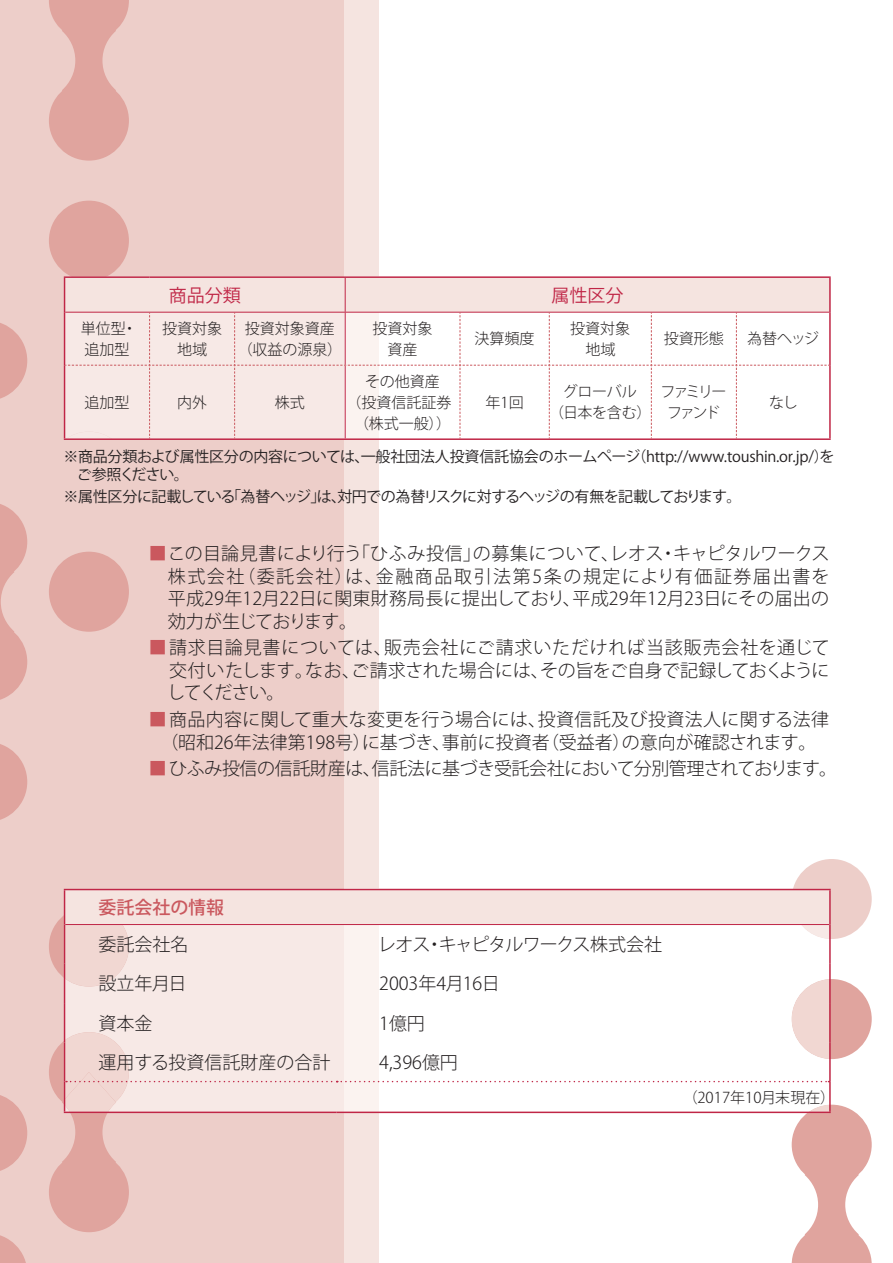
<style>
.page{position:relative;width:893px;height:1263px;background:#fff}
.page>*{position:absolute;margin:0;border:0;box-sizing:border-box;transform-origin:0 0}
.t1{font:18px/22.5px "Koz Go Pro Light 90 pv RKSJ H";color:#231f20;text-align:justify}
.t2{font:18px "Koz Go Pro Light 90 pv RKSJ H";letter-spacing:-.02em;color:#231f20}
.t3{font:18px "Koz Go Pro Light 90 pv RKSJ H";letter-spacing:-.05em;color:#231f20}
.t4{font:18px "Koz Go Pro Regular 90 pv RKSJ H";color:#c02646}
.t5{font:18px "Koz Go Pro Medium 90 pv RKSJ H";color:#ca585e}
.t6{font:15px/21px "Koz Go Pro Light 90 pv RKSJ H";color:#231f20;text-align:center}
.t7{font:15px/18px "Koz Go Pro Regular 90 pv RKSJ H";letter-spacing:-.02em;color:#231f20}
.t8{font:15px "Koz Go Pro Regular 90 pv RKSJ H";letter-spacing:-.06em;color:#231f20}
.t9{font:15px/21px "Koz Go Pro Light 90 pv RKSJ H";letter-spacing:-.02em;color:#231f20;text-align:center}
.t10{font:15px/21px "Koz Go Pro Light 90 pv RKSJ H";letter-spacing:-.15em;color:#231f20;text-align:center}
.s1{color:#ca585e}
</style>
<div class="page">
<div style="left:0;top:0;width:344px;height:1263px;background:#edcec9"></div>
<div style="left:49px;top:552px;width:80px;height:80px;background:#e0a49e;border-radius:50%"></div>
<div style="left:49px;top:906px;width:80px;height:80px;background:#e0a49e;border-radius:50%"></div>
<div style="left:792px;top:859px;width:80px;height:80px;background:#edcec9;border-radius:50%"></div>
<div style="left:49px;top:201px;width:80px;height:80px;background:#e0a49e;border-radius:50%"></div>
<div style="left:49px;top:81px;width:80px;height:80px;background:#e0a49e;border-radius:50%"></div>
<svg style="left:49px;top:0;width:80px;height:117px"></svg>
<div style="left:49px;top:1152px;width:80px;height:80px;background:#e0a49e;border-radius:50%"></div>
<div style="left:49px;top:1032px;width:80px;height:80px;background:#e0a49e;border-radius:50%"></div>
<div style="left:344px;top:0;width:34px;height:1263px;background:#f5e4e0"></div>
<hr style="left:150px;top:276px;width:681px;height:2px;background:#c02646">
<hr style="left:829px;top:278px;width:2px;height:34px;background:#c02646">
<hr style="left:829px;top:312px;width:2px;height:53px;background:#c02646">
<hr style="left:829px;top:365px;width:2px;height:73px;background:#c02646">
<hr style="left:64px;top:438px;width:767px;height:2px;background:#c02646">
<svg style="left:64px;top:276px;width:766px;height:163px"></svg>
<svg style="left:62px;top:889px;width:810px;height:374px"></svg>
<hr style="left:829px;top:1081px;width:2px;height:30px;background:#c02646">
<hr style="left:337px;top:1111px;width:494px;height:2px;background:#c02646">
<svg style="left:0;top:323px;width:27px;height:76px"></svg>
<svg style="left:0;top:1095px;width:27px;height:76px"></svg>
<svg style="left:0;top:744px;width:27px;height:76px"></svg>
<svg style="left:0;top:504px;width:27px;height:196px"></svg>
<svg style="left:0;top:1235px;width:26px;height:28px"></svg>
<p class="t4" style="left:169px;top:288px;width:74px">商品分類</p>
<p class="t4" style="left:552px;top:288px;width:74px">属性区分</p>
<p class="t6" style="left:81px;top:320px;width:58px;text-align:left">単位型・追加型</p>
<p class="t6" style="left:162px;top:320px;width:61px">投資対象地域</p>
<p class="t6" style="left:238px;top:320px;width:106px">投資対象資産（収益の源泉）</p>
<p class="t6" style="left:373px;top:320px;width:61px">投資対象資産</p>
<p class="t6" style="left:475px;top:330px;width:61px">決算頻度</p>
<p class="t6" style="left:570px;top:320px;width:61px">投資対象地域</p>
<p class="t6" style="left:664px;top:330px;width:61px">投資形態</p>
<p class="t6" style="left:747px;top:330px;width:73px">為替ヘッジ</p>
<p class="t6" style="left:85px;top:394px;width:47px">追加型</p>
<p class="t6" style="left:177px;top:394px;width:31px">内外</p>
<p class="t6" style="left:275px;top:394px;width:31px">株式</p>
<p class="t6" style="left:347px;top:373px;width:106px">その他資産<br>（投資信託証券（株式一般））</p>
<p class="t6" style="left:486px;top:394px;width:40px">年1回</p>
<p class="t9" style="left:549px;top:383px;width:104px">グローバル<br>（日本を含む）</p>
<p class="t10" style="left:661px;top:383px;width:67px">ファミリーファンド</p>
<p class="t6" style="left:769px;top:394px;width:30px">なし</p>
<p class="t7" style="left:77px;top:449px;width:759px;text-indent:-13px">※ 商品分類および属性区分の内容については、一般社団法人投資信託協会のホームページ（http://www.toushin.or.jp/）をご参照ください。</p>
<p class="t8" style="left:63px;top:491px;width:679px">※属性区分に記載している「為替ヘッジ」は、対円での為替リスクに対するヘッジの有無を記載しております。</p>
<p class="t1" style="left:168px;top:545px;width:663px;text-indent:-19px"><span class="s1">■</span> この目論見書により行う「ひふみ投信」の募集について、レオス・キャピタルワークス株式会社（委託会社）は、金融商品取引法第5条の規定により有価証券届出書を平成29年12月22日に関東財務局長に提出しており、平成29年12月23日にその届出の効力が生じております。</p>
<p class="t1" style="left:167px;top:639px;width:664px;text-indent:-18px"><span class="s1">■</span> 請求目論見書については、販売会社にご請求いただければ当該販売会社を通じて交付いたします。なお、ご請求された場合には、その旨をご自身で記録しておくようにしてください。</p>
<p class="t1" style="left:149px;top:711px;width:682px;text-align:center"><span class="s1">■</span> 商品内容に関して重大な変更を行う場合には、投資信託及び投資法人に関する法律（昭和26年法律第198号）に基づき、事前に投資者（受益者）の意向が確認されます。</p>
<p class="t2" style="left:149px;top:762px;width:690px"><span class="s1">■</span> ひふみ投信の信託財産は、信託法に基づき受託会社において分別管理されております。</p>
<p class="t5" style="left:99px;top:900px;width:127px">委託会社の情報</p>
<p class="t1" style="left:99px;top:935px;width:92px">委託会社名</p>
<p class="t3" style="left:378px;top:937px;width:286px">レオス・キャピタルワークス株式会社</p>
<p class="t1" style="left:99px;top:975px;width:89px">設立年月日</p>
<p class="t1" style="left:379px;top:975px;width:122px">2003年4月16日</p>
<p class="t1" style="left:99px;top:1014px;width:56px">資本金</p>
<p class="t1" style="left:379px;top:1014px;width:47px">1億円</p>
<p class="t1" style="left:99px;top:1053px;width:234px">運用する投資信託財産の合計</p>
<p class="t1" style="left:379px;top:1053px;width:80px">4,396億円</p>
<p class="t6" style="left:683px;top:1088px;width:154px">（2017年10月末現在）</p>
</div>
